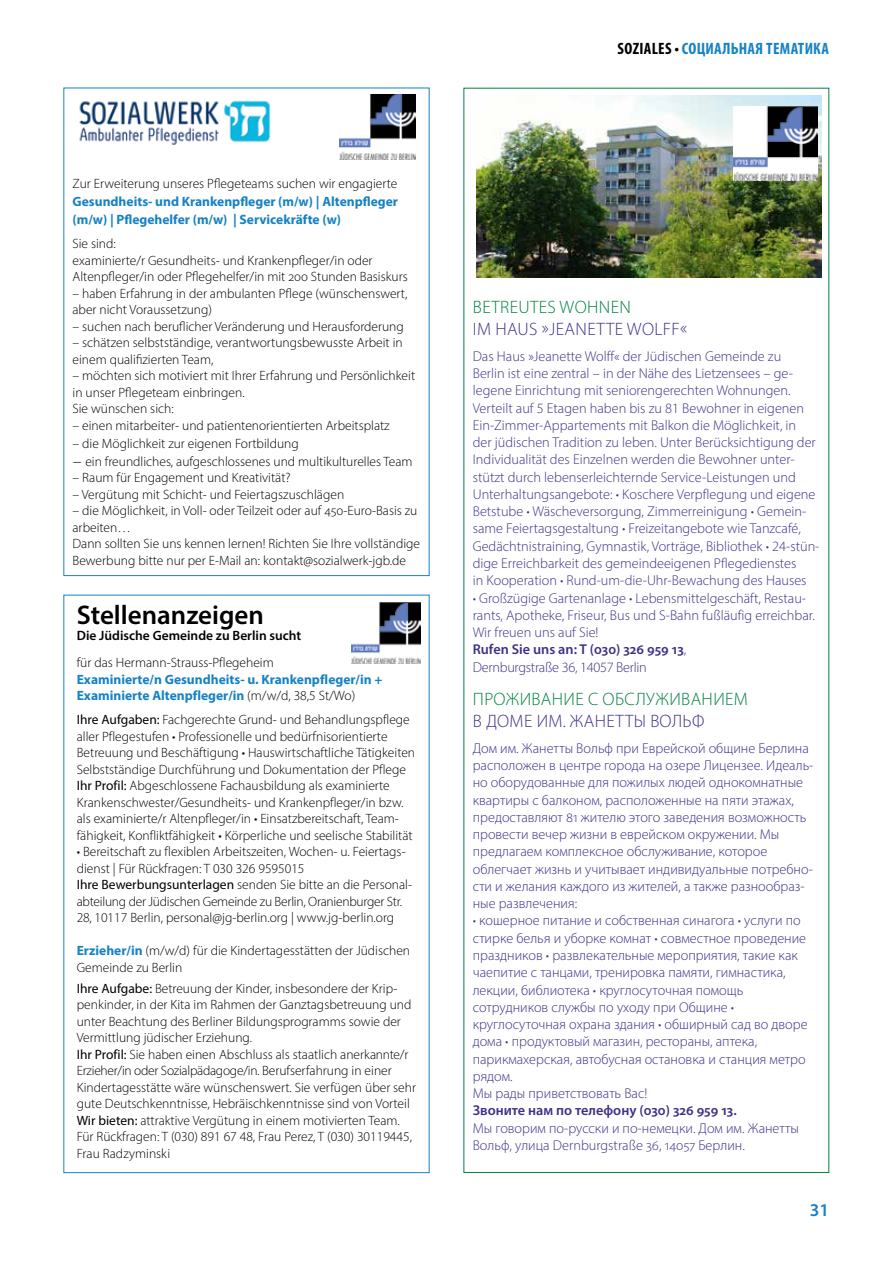
<style>
.page{position:relative;width:893px;height:1263px;background:#fff}
.page>*{position:absolute;margin:0;border:0;box-sizing:border-box;transform-origin:0 0}
.t1{font:600 27px "Myriad Pro";color:#000}
.t2{font:300 18px "Myriad Pro";letter-spacing:.02em;color:#3e3088}
.t3{font:300 18px "Myriad Pro";letter-spacing:.02em;color:#008142}
.t4{font:600 18px "Myriad Pro";color:#1682c5}
.t5{font:700 condensed 16.5px "Myriad Pro";letter-spacing:.015em;color:#1682c5}
.t6{font:300 14.25px/17.2px "Myriad Pro";color:#3e3088}
.t7{font:600 14.25px "Myriad Pro";color:#3e3088}
.t8{font:300 13.5px/16.5px "Myriad Pro";color:#000}
.t9{font:700 13.5px/18px "Myriad Pro";color:#1682c5}
.t10{font:600 13.5px "Myriad Pro";color:#000}
.s1{font-family:"Warnock Pro Light Disp";font-weight:400;font-size:16.5px}
.s2{font-weight:300;color:#000}
.s3{font-weight:400}
.s4{font-weight:700;color:#1682c5}
.s5{color:#000}
.s6{font-weight:600}
</style>
<div class="page">
<img style="left:476px;top:96px;width:346px;height:182px">
<img style="left:733px;top:107px;width:84px;height:73px">
<img style="left:339px;top:95px;width:77px;height:65px">
<img style="left:79px;top:100px;width:192px;height:45px">
<img style="left:351px;top:602px;width:70px;height:61px">
<p class="t8" style="left:73px;top:175px;width:326px">Zur Erweiterung unseres Pflegeteams suchen wir engagierte</p>
<p class="t9" style="left:73px;top:192px;width:327px">Gesundheits- und Krankenpfleger (m/w) | Altenpfleger (m/w) | Pflegehelfer (m/w) | Servicekräfte (w)</p>
<p class="t8" style="left:73px;top:235px;width:337px">Sie sind:<br>examinierte/r Gesundheits- und Krankenpfleger/in oder<br>Altenpfleger/in oder Pflegehelfer/in mit 200 Stunden Basiskurs</p>
<p class="t8" style="left:73px;top:285px;width:336px">– haben Erfahrung in der ambulanten Pflege (wünschenswert, aber nicht Voraussetzung)</p>
<p class="t8" style="left:73px;top:318px;width:333px">– suchen nach beruflicher Veränderung und Herausforderung</p>
<p class="t8" style="left:73px;top:334px;width:332px">– schätzen selbstständige, verantwortungsbewusste Arbeit in einem qualifizierten Team,</p>
<p class="t8" style="left:73px;top:367px;width:344px">– möchten sich motiviert mit Ihrer Erfahrung und Persönlichkeit in unser Pflegeteam einbringen.<br>Sie wünschen sich:</p>
<p class="t8" style="left:73px;top:417px;width:319px">– einen mitarbeiter- und patientenorientierten Arbeitsplatz</p>
<p class="t8" style="left:73px;top:435px;width:228px">– die Möglichkeit zur eigenen Fortbildung</p>
<p class="t8" style="left:73px;top:453px;width:342px"><span class="s1">–</span> ein freundliches, aufgeschlossenes und multikulturelles Team</p>
<p class="t8" style="left:73px;top:469px;width:220px">– Raum für Engagement und Kreativität?</p>
<p class="t8" style="left:73px;top:486px;width:273px">– Vergütung mit Schicht- und Feiertagszuschlägen</p>
<p class="t8" style="left:73px;top:502px;width:349px">– die Möglichkeit, in Voll- oder Teilzeit oder auf 450-Euro-Basis zu arbeiten…<br>Dann sollten Sie uns kennen lernen! Richten Sie Ihre vollständige Bewerbung bitte nur per E-Mail an: kontakt@sozialwerk-jgb.de</p>
<h1 class="t1" style="left:77px;top:598px;width:189px">Stellenanzeigen</h1>
<p class="t10" style="left:77px;top:627px;width:226px">Die Jüdische Gemeinde zu Berlin sucht</p>
<p class="t8" style="left:77px;top:654px;width:199px">für das Hermann-Strauss-Pflegeheim</p>
<p class="t9" style="left:77px;top:670px;width:307px;line-height:16.5px">Examinierte/n Gesundheits- u. Krankenpfleger/in +<br>Examinierte Altenpfleger/in <span class="s2">(m/w/d, 38,5 St/Wo)</span></p>
<p class="t8" style="left:77px;top:711px;width:340px"><span class="s3">Ihre Aufgaben:</span> Fachgerechte Grund- und Behandlungspflege aller Pflegestufen • Professionelle und bedürfnisorientierte Betreuung und Beschäftigung • Hauswirtschaftliche Tätigkeiten Selbstständige Durchführung und Dokumentation der Pflege <span class="s3">Ihr Profil:</span> Abgeschlossene Fachausbildung als examinierte Krankenschwester/Gesundheits- und Krankenpfleger/in bzw. als examinierte/r Altenpfleger/in • Einsatzbereitschaft, Team&shy;fähigkeit, Konfliktfähigkeit • Körperliche und seelische Stabilität</p>
<p class="t8" style="left:77px;top:843px;width:337px">• Bereitschaft zu flexiblen Arbeitszeiten, Wochen- u. Feiertags&shy;dienst | Für Rückfragen: T 030 326 9595015<br><span class="s3">Ihre Bewerbungsunterlagen</span> senden Sie bitte an die Personal&shy;abteilung der Jüdischen Gemeinde zu Berlin, Oranienburger Str.<br>28, 10117 Berlin, personal@jg-berlin.org | www.jg-berlin.org</p>
<p class="t8" style="left:77px;top:942px;width:335px"><span class="s4">Erzieher/in</span> (m/w/d) für die Kindertagesstätten der Jüdischen<br>Gemeinde zu Berlin</p>
<p class="t8" style="left:77px;top:980px;width:341px"><span class="s3">Ihre Aufgabe:</span> Betreuung der Kinder, insbesondere der Krip&shy;penkinder, in der Kita im Rahmen der Ganztagsbetreuung und unter Beachtung des Berliner Bildungsprogramms sowie der Vermittlung jüdischer Erziehung.<br><span class="s3">Ihr Profil:</span> Sie haben einen Abschluss als staatlich anerkannte/r Erzieher/in oder Sozialpädagoge/in. Berufserfahrung in einer Kindertagesstätte wäre wünschenswert. Sie verfügen über sehr gute Deutschkenntnisse, Hebräischkenntnisse sind von Vorteil <span class="s3">Wir bieten:</span> attraktive Vergütung in einem motivierten Team.<br>Für Rückfragen: T (030) 891 67 48, Frau Perez, T (030) 30119445, Frau Radzyminski</p>
<p class="t5" style="left:618px;top:38px;width:213px"><span class="s5">SOZIALES •</span>СОЦИАЛЬНАЯ ТЕМАТИКА</p>
<h2 class="t3" style="left:473px;top:296px;width:160px">BETREUTES WOHNEN</h2>
<h2 class="t2" style="left:473px;top:318px;width:216px">IM HAUS »JEANETTE WOLFF«</h2>
<p class="t6" style="left:473px;top:347px;width:348px">Das Haus »Jeanette Wolff« der Jüdischen Gemeinde zu<br>Berlin ist eine zentral – in der Nähe des Lietzensees – ge&shy;legene Einrichtung mit seniorengerechten Wohnungen.<br>Verteilt auf 5 Etagen haben bis zu 81 Bewohner in eigenen Ein-Zimmer-Appartements mit Balkon die Möglichkeit, in<br>der jüdischen Tradition zu leben. Unter Berücksichtigung der Individualität des Einzelnen werden die Bewohner unter&shy;stützt durch lebenserleichternde Service-Leistungen und Unterhaltungsangebote: <span class="s6">·</span> Koschere Verpflegung und eigene Betstube <span class="s6">·</span> Wäscheversorgung, Zimmerreinigung <span class="s6">·</span> Gemein&shy;same Feiertagsgestaltung <span class="s6">·</span> Freizeitangebote wie Tanzcafé, Gedächtnistraining, Gymnastik, Vorträge, Bibliothek <span class="s6">·</span> 24-stün&shy;dige Erreichbarkeit des gemeindeeigenen Pflegedienstes<br>in Kooperation <span class="s6">·</span> Rund-um-die-Uhr-Bewachung des Hauses<br><span class="s6">·</span> Großzügige Gartenanlage <span class="s6">·</span> Lebensmittelgeschäft, Restau&shy;rants, Apotheke, Friseur, Bus und S-Bahn fußläufig erreichbar.<br>Wir freuen uns auf Sie!<br><span class="s6">Rufen Sie uns an: T (030) 326 959 13</span>,<br>Dernburgstraße 36, 14057 Berlin</p>
<h2 class="t3" style="left:473px;top:688px;width:276px">ПРОЖИВАНИЕ С ОБСЛУЖИВАНИЕМ</h2>
<h2 class="t2" style="left:473px;top:710px;width:233px">В ДОМЕ ИМ. ЖАНЕТТЫ ВОЛЬФ</h2>
<p class="t6" style="left:473px;top:739px;width:342px">Дом им. Жанетты Вольф при Еврейской общине Берлина расположен в центре города на озере Лицензее. Идеаль&shy;но оборудованные для пожилых людей однокомнатные квартиры с балконом, расположенные на пяти этажах, предоставляют 81 жителю этого заведения возможность провести вечер жизни в еврейском окружении. Мы предлагаем комплексное обслуживание, которое облегчает жизнь и учитывает индивидуальные потребно&shy;сти и желания каждого из жителей, а также разнообраз&shy;ные развлечения:<br><span class="s6">·</span> кошерное питание и собственная синагога <span class="s6">·</span> услуги по стирке белья и уборке комнат <span class="s6">·</span> совместное проведение праздников <span class="s6">·</span> развлекательные мероприятия, такие как чаепитие с танцами, тренировка памяти, гимнастика, лекции, библиотека <span class="s6">·</span> круглосуточная помощь сотрудников службы по уходу при Общине <span class="s6">· </span>круглосуточная охрана здания <span class="s6">·</span> обширный сад во дворе дома <span class="s6">·</span> продуктовый магазин, рестораны, аптека, парикмахерская, автобусная остановка и станция метро рядом.<br>Мы рады приветствовать Вас!</p>
<p class="t7" style="left:473px;top:1101px;width:266px">Звоните нам по телефону (030) 326 959 13.</p>
<p class="t6" style="left:473px;top:1119px;width:328px">Мы говорим по-русски и по-немецки. Дом им. Жанетты<br>Вольф, улица Dernburgstraße 36, 14057 Берлин.</p>
<h2 class="t4" style="left:810px;top:1198px;width:21px">31</h2>
</div>
